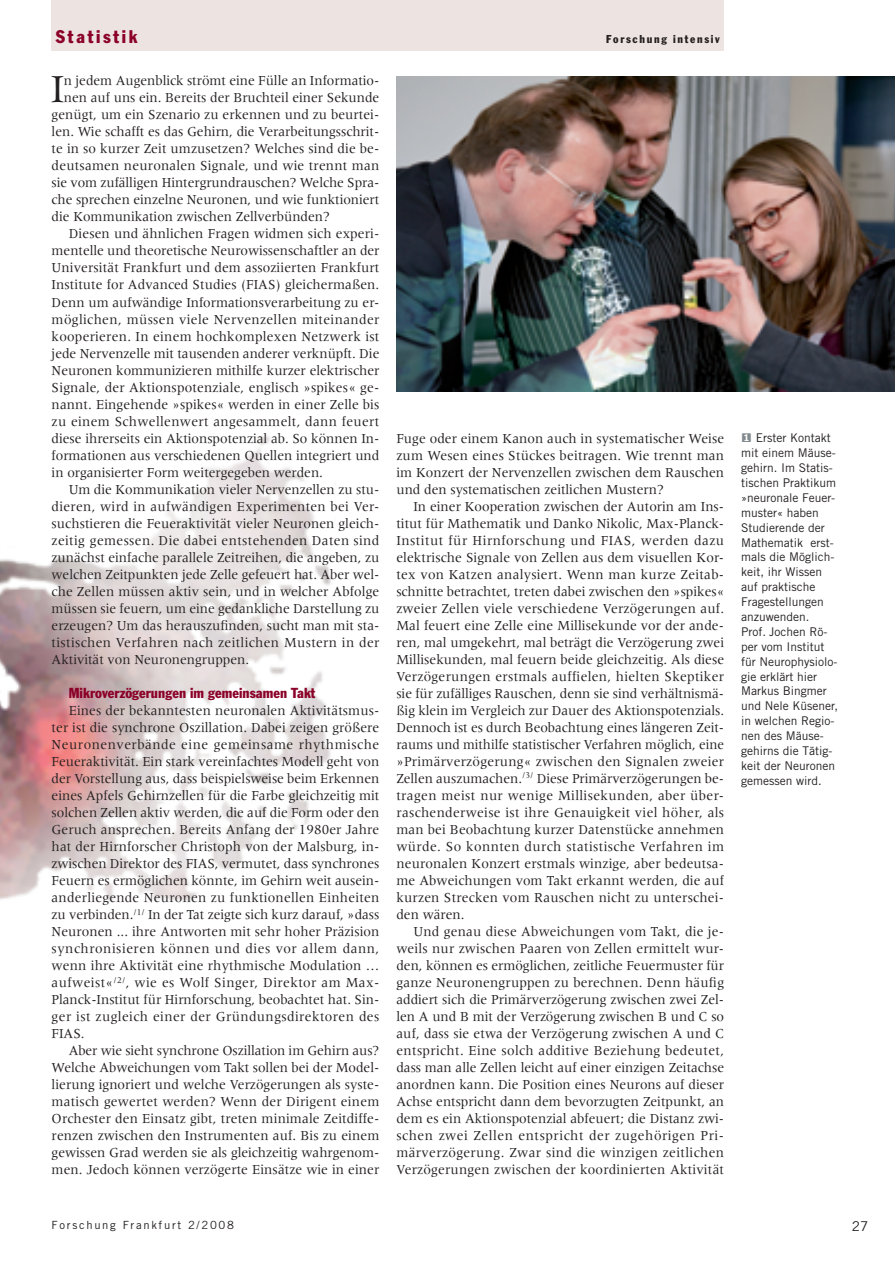
<style>
.page{position:relative;width:895px;height:1263px;background:#fff}
.page>*{position:absolute;margin:0;border:0;box-sizing:border-box;transform-origin:0 0}
.t1{font:41.1px "Meridien";color:#231f20;scale:.95 1}
.t2{font:condensed 18px "Franklin Gothic";letter-spacing:.15em;color:#8b0128}
.t3{font:14.25px/17px "Meridien";color:#231f20;text-align:justify;scale:.95 1}
.t4{font:14.25px "Meridien";letter-spacing:.025em;color:#231f20;scale:.95 1}
.t5{font:14.25px "Meridien";letter-spacing:.02em;color:#231f20;scale:.95 1}
.t6{font:condensed 14.25px "Franklin Gothic";letter-spacing:.005em;color:#8b0128}
.t7{font:13.5px "Trade Gothic";color:#231f20}
.t8{font:12px/14.9px "Trade Gothic";color:#231f20}
.t9{font:11.25px "Trade Gothic";letter-spacing:.15em;color:#231f20}
.t10{font:condensed 11.25px "Franklin Gothic";letter-spacing:.15em;color:#231f20}
.s1{font-family:"Gothic Ziff";font-weight:500;color:#81898e}
</style>
<div class="page">
<div style="left:52px;top:0;width:671px;height:51px;background:#ede3e1"></div>
<img style="left:0;top:436px;width:331px;height:465px">
<img style="left:396px;top:77px;width:498px;height:314px">
<p class="t2" style="left:56px;top:30px;width:83px">Statistik</p>
<h1 class="t1" style="left:51px;top:74px;width:15px">I</h1>
<p class="t3" style="left:64px;top:73px;width:333px">n jedem Augenblick strömt eine Fülle an Informatio-</p>
<p class="t3" style="left:64px;top:90px;width:333px">nen auf uns ein. Bereits der Bruchteil einer Sekunde</p>
<p class="t3" style="left:52px;top:107px;width:346px">genügt, um ein Szenario zu erkennen und zu beurtei-</p>
<p class="t3" style="left:52px;top:124px;width:346px">len. Wie schafft es das Gehirn, die Verarbeitungsschrit-</p>
<p class="t3" style="left:52px;top:141px;width:346px">te in so kurzer Zeit umzusetzen? Welches sind die be-</p>
<p class="t3" style="left:52px;top:158px;width:346px">deutsamen neuronalen Signale, und wie trennt man</p>
<p class="t3" style="left:52px;top:175px;width:346px">sie vom zufälligen Hintergrundrauschen? Welche Spra-</p>
<p class="t3" style="left:52px;top:192px;width:346px">che sprechen einzelne Neuronen, und wie funktioniert</p>
<p class="t3" style="left:52px;top:209px;width:294px">die Kommunikation zwischen Zellverbünden?</p>
<p class="t3" style="left:69px;top:226px;width:328px">Diesen und ähnlichen Fragen widmen sich experi-</p>
<p class="t3" style="left:52px;top:243px;width:346px">mentelle und theoretische Neurowissenschaftler an der</p>
<p class="t3" style="left:52px;top:260px;width:346px">Universität Frankfurt und dem assoziierten Frankfurt</p>
<p class="t3" style="left:52px;top:277px;width:346px">Institute for Advanced Studies (FIAS) gleichermaßen.</p>
<p class="t3" style="left:52px;top:294px;width:346px">Denn um aufwändige Informationsverarbeitung zu er-</p>
<p class="t4" style="left:52px;top:313px;width:346px">möglichen, müssen viele Nervenzellen miteinander</p>
<p class="t5" style="left:52px;top:331px;width:346px">kooperieren. In einem hochkomplexen Netzwerk ist</p>
<p class="t3" style="left:52px;top:345px;width:346px">jede Nervenzelle mit tausenden anderer verknüpft. Die</p>
<p class="t3" style="left:52px;top:362px;width:346px">Neuronen kommunizieren mithilfe kurzer elektrischer</p>
<p class="t3" style="left:52px;top:379px;width:346px">Signale, der Aktionspotenziale, englisch »spikes« ge-</p>
<p class="t3" style="left:52px;top:396px;width:346px">nannt. Eingehende »spikes« werden in einer Zelle bis</p>
<p class="t4" style="left:52px;top:416px;width:346px">zu einem Schwellenwert angesammelt, dann feuert</p>
<p class="t3" style="left:52px;top:430px;width:346px">diese ihrerseits ein Aktionspotenzial ab. So können In-</p>
<p class="t3" style="left:52px;top:447px;width:346px">formationen aus verschiedenen Quellen integriert und</p>
<p class="t3" style="left:52px;top:464px;width:287px">in organisierter Form weitergegeben werden.</p>
<p class="t3" style="left:69px;top:481px;width:328px">Um die Kommunikation vieler Nervenzellen zu stu-</p>
<p class="t5" style="left:52px;top:501px;width:346px">dieren, wird in aufwändigen Experimenten bei Ver-</p>
<p class="t3" style="left:52px;top:516px;width:346px">suchstieren die Feueraktivität vieler Neuronen gleich-</p>
<p class="t4" style="left:52px;top:535px;width:346px">zeitig gemessen. Die dabei entstehenden Daten sind</p>
<p class="t3" style="left:52px;top:550px;width:346px">zu nächst einfache parallele Zeitreihen, die angeben, zu</p>
<p class="t3" style="left:52px;top:567px;width:346px">welchen Zeitpunkten jede Zelle gefeuert hat. Aber wel-</p>
<p class="t3" style="left:52px;top:584px;width:346px">che Zellen müssen aktiv sein, und in welcher Abfolge</p>
<p class="t3" style="left:52px;top:601px;width:346px">müssen sie feuern, um eine gedankliche Darstellung zu</p>
<p class="t3" style="left:52px;top:618px;width:346px">erzeugen? Um das herauszufinden, sucht man mit sta-</p>
<p class="t4" style="left:52px;top:637px;width:346px">tistischen Verfahren nach zeitlichen Mustern in der</p>
<p class="t3" style="left:52px;top:652px;width:209px">Aktivität von Neuronengruppen.</p>
<p class="t6" style="left:69px;top:687px;width:248px">Mikroverzögerungen im gemeinsamen Takt</p>
<p class="t3" style="left:52px;top:703px;width:346px;text-indent:17px">Eines der bekanntesten neuronalen Aktivitätsmus&shy;ter ist die synchrone Oszillation. Dabei zeigen größere Neuronenverbände eine gemeinsame rhythmische Feueraktivität. Ein stark vereinfachtes Modell geht von der Vorstellung aus, dass beispielsweise beim Erkennen eines Apfels Gehirnzellen für die Farbe gleichzeitig mit solchen Zellen aktiv werden, die auf die Form oder den Geruch ansprechen. Bereits Anfang der 1980er Jahre hat der Hirnforscher Christoph von der Malsburg, in&shy;zwischen Direktor des FIAS, vermutet, dass synchrones Feuern es ermöglichen könnte, im Gehirn weit ausein&shy;anderliegende Neuronen zu funktionellen Einheiten zu verbinden.<sup>/1/</sup> In der Tat zeigte sich kurz darauf, »dass Neuronen ... ihre Antworten mit sehr hoher Präzision synchronisieren können und dies vor allem dann, wenn ihre Aktivität eine rhythmische Modulation … aufweist«<sup>/2/</sup>, wie es Wolf Singer, Direktor am Max-Planck-Institut für Hirnforschung, beobachtet hat. Sin&shy;ger ist zugleich einer der Gründungsdirektoren des FIAS.</p>
<p class="t3" style="left:52px;top:1043px;width:346px;text-indent:17px">Aber wie sieht synchrone Oszillation im Gehirn aus?<br>Welche Abweichungen vom Takt sollen bei der Model&shy;lierung ignoriert und welche Verzögerungen als syste&shy;matisch gewertet werden? Wenn der Dirigent einem Orchester den Einsatz gibt, treten minimale Zeitdiffe&shy;renzen zwischen den Instrumenten auf. Bis zu einem gewissen Grad werden sie als gleichzeitig wahrgenom&shy;men. Jedoch können verzögerte Einsätze wie in einer</p>
<p class="t10" style="left:606px;top:35px;width:115px">Forschung intensiv</p>
<p class="t3" style="left:396px;top:430px;width:346px">Fuge oder einem Kanon auch in systematischer Weise zum Wesen eines Stückes beitragen. Wie trennt man im Konzert der Nervenzellen zwischen dem Rauschen und den systematischen zeitlichen Mustern?</p>
<p class="t3" style="left:396px;top:499px;width:346px;text-indent:17px">In einer Kooperation zwischen der Autorin am Ins&shy;titut für Mathematik und Danko Nikolic, Max-Planck-Institut für Hirnforschung und FIAS, werden dazu elektrische Signale von Zellen aus dem visuellen Kor&shy;tex von Katzen analysiert. Wenn man kurze Zeitab&shy;schnitte betrachtet, treten dabei zwischen den »spikes« zweier Zellen viele verschiedene Verzögerungen auf.<br>Mal feuert eine Zelle eine Millisekunde vor der ande&shy;ren, mal umgekehrt, mal beträgt die Verzögerung zwei Millisekunden, mal feuern beide gleichzeitig. Als diese Verzögerungen erstmals auffielen, hielten Skeptiker sie für zufälliges Rauschen, denn sie sind verhältnismä&shy;ßig klein im Vergleich zur Dauer des Aktionspotenzials.<br>Dennoch ist es durch Beobachtung eines längeren Zeit&shy;raums und mithilfe statistischer Verfahren möglich, eine »Primärverzögerung« zwischen den Signalen zwei er Zellen auszumachen.<sup>/3/</sup> Diese Primärverzögerungen be&shy;tragen meist nur wenige Millisekunden, aber über&shy;raschenderweise ist ihre Genauigkeit viel höher, als man bei Beobachtung kurzer Datenstücke annehmen würde. So konnten durch statistische Verfahren im neuronalen Konzert erstmals winzige, aber bedeutsa&shy;me Abweichungen vom Takt erkannt werden, die auf kurzen Strecken vom Rauschen nicht zu unterschei&shy;den wären.</p>
<p class="t3" style="left:396px;top:924px;width:346px;text-indent:17px">Und genau diese Abweichungen vom Takt, die je&shy;weils nur zwischen Paaren von Zellen ermittelt wur&shy;den, können es ermöglichen, zeitliche Feuermuster für ganze Neuronengruppen zu berechnen. Denn häufig addiert sich die Primärverzögerung zwischen zwei Zel&shy;len A und B mit der Verzögerung zwischen B und C so auf, dass sie etwa der Verzögerung zwischen A und C entspricht. Eine solch additive Beziehung bedeutet, dass man alle Zellen leicht auf einer einzigen Zeitachse anordnen kann. Die Position eines Neurons auf dieser Achse entspricht dann dem bevorzugten Zeitpunkt, an dem es ein Aktionspotenzial abfeuert; die Distanz zwi&shy;schen zwei Zellen entspricht der zugehörigen Pri&shy;märverzögerung. Zwar sind die winzigen zeitlichen Ver zöge rungen zwischen der koordinierten Aktivität</p>
<p class="t8" style="left:740px;top:432px;width:99px"><span class="s1">1</span> Erster Kontakt mit einem Mäuse&shy;gehirn. Im Statis&shy;tischen Praktikum »neuronale Feuer&shy;muster« haben<br>Studierende der<br>Mathematik erst&shy;mals die Möglich&shy;keit, ihr Wissen auf praktische<br>Fragestellungen anzuwenden.<br>Prof. Jochen Rö&shy;per vom Institut für Neurophysiolo&shy;gie erklärt hier<br>Markus Bingmer und Nele Küsener, in welchen Regio&shy;nen des Mäuse&shy;gehirns die Tätig&shy;keit der Neuronen gemessen wird.</p>
<p class="t9" style="left:52px;top:1221px;width:184px">Forschung Frankfurt 2/2008</p>
<p class="t7" style="left:851px;top:1221px;width:18px">27</p>
</div>
